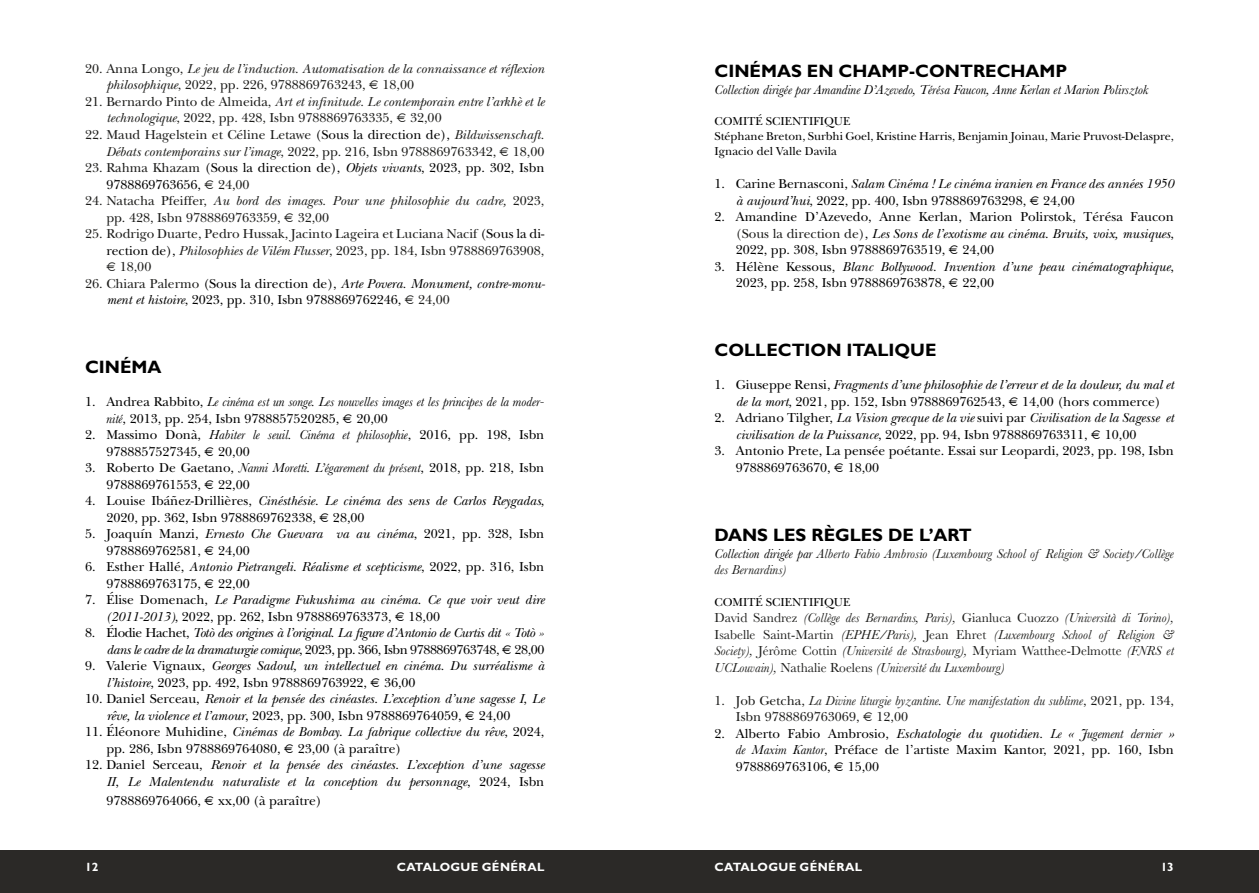
<style>
.page{position:relative;width:1259px;height:893px;background:#fff}
.page>*{position:absolute;margin:0;border:0;box-sizing:border-box;transform-origin:0 0}
.sommario{font:700 18px "Gill Sans Std";color:#000}
.baskerville_testo_co{font:13.5px/16.5px "New Baskerville";color:#000}
.baskerville_testo_co-2{font:italic 13.5px/16.5px "New Baskerville";color:#000}
.baskerville_testo_co-3{font:13.5px/16.5px "New Baskerville";color:#1d1d1b}
.baskerville_testo_co-4{font:italic 13.5px/16.5px "Baskerville";color:#1d1d1b}
.baskerville_testo_co-5{font:italic 13.5px/16.5px "Baskerville";color:#000}
.baskerville_testo_co-6{font:italic 13.5px/16.5px "New Baskerville";letter-spacing:-.03em;color:#000;text-align:right}
.baskerville_testo_co-7{font:italic 13.5px/16.5px "New Baskerville";color:#1d1d1b}
.comitato_scientifico{font:12px/15px "New Baskerville";color:#000}
.t1{font:700 12px "Gill Sans Std";letter-spacing:.025em;color:#fff}
.s1{font-style:normal}
.s2{font-family:"Times";font-style:normal}
.s3{font-style:italic}
.s4{font-family:"Times"}
.s5{color:#000}
.s6{color:#1d1d1b}
.s7{font-family:"Times";color:#1d1d1b}
.s8{font-family:"New Baskerville";font-style:normal}
.s9{font-family:"Baskerville";font-style:italic}
</style>
<div class="page">
<div style="left:629px;top:850px;width:630px;height:43px;background:#2b2927"></div>
<div style="left:0;top:850px;width:629px;height:43px;background:#2b2927"></div>
<p class="baskerville_testo_co-7" style="left:106px;top:60px;width:439px;text-indent:-21px"><span class="s1">20. Anna Longo,</span> Le jeu de l’induction. Automatisation de la connaissance et réflexion philosophique<span class="s1">, 2022, pp. 226, 9788869763243,</span> <span class="s2">€</span> <span class="s1">18,00</span></p>
<p class="baskerville_testo_co-3" style="left:106px;top:93px;width:439px;text-indent:-21px">21. Bernardo Pinto de Almeida, <span class="s3">Art et infinitude. Le contemporain entre l’arkhè et le technologique</span>, 2022, pp. 428, Isbn 9788869763335, <span class="s4">€</span> 32,00</p>
<p class="baskerville_testo_co-3" style="left:85px;top:126px;width:461px;text-align:right">22. Maud Hagelstein et Céline Letawe <span class="s5">(Sous la direction de),</span> <span class="s3">Bildwissenschaft.<br>Débats contemporains sur l’image</span>, 2022, pp. 216, Isbn 9788869763342, <span class="s4">€</span> 18,00</p>
<p class="baskerville_testo_co" style="left:106px;top:159px;width:439px;text-indent:-21px"><span class="s6">23. Rahma Khazam</span> (Sous la direction de), <span class="s3">Objets vivants</span>, 2023, pp. 302, Isbn<br>9788869763656, <span class="s7">€</span> <span class="s6">24,00</span></p>
<p class="baskerville_testo_co-3" style="left:106px;top:192px;width:439px;text-indent:-21px">24. Natacha Pfeiffer, <span class="s3">Au bord des images. Pour une philosophie du cadre,</span> 2023, pp. 428, Isbn 9788869763359, <span class="s4">€</span> 32,00</p>
<p class="baskerville_testo_co-3" style="left:106px;top:225px;width:439px;text-align:justify;text-indent:-21px">25. Rodrigo Duarte, Pedro Hussak, Jacinto Lageira et Luciana Nacif <span class="s5">(Sous la di&shy;rection de),</span> <span class="s3">Philosophies de Vilém Flusser</span>, 2023, pp. 184, Isbn 9788869763908, <span class="s4">€</span> 18,00</p>
<p class="baskerville_testo_co" style="left:106px;top:275px;width:440px;text-indent:-21px"><span class="s6">26. Chiara Palermo</span> (Sous la direction de), <span class="s3">Arte Povera. Monument, contre-monu&shy;ment et histoire</span>, 2023, pp. 310, Isbn 9788869762246, <span class="s7">€</span> <span class="s6">24,00</span></p>
<p class="sommario" style="left:85px;top:356px;width:78px">CINÉMA</p>
<p class="baskerville_testo_co-5" style="left:106px;top:393px;width:439px;text-indent:-21px"><span class="s8">1. Andrea Rabbito,</span> Le cinéma est un songe. Les nouvelles images et les principes de la moder&shy;nité<span class="s8">, 2013, pp. 254, Isbn 9788857520285,</span> <span class="s2">€</span> <span class="s8">20,00</span></p>
<p class="baskerville_testo_co" style="left:106px;top:426px;width:439px;text-indent:-21px">2. Massimo Donà, <span class="s9">Habiter le seuil. Cinéma et philosophie</span>, 2016, pp. 198, Isbn<br>9788857527345, <span class="s4">€</span> 20,00</p>
<p class="baskerville_testo_co" style="left:106px;top:459px;width:439px;text-indent:-21px">3. Roberto De Gaetano, <span class="s9">Nanni Moretti. L’égarement du présent</span>, 2018, pp. 218, Isbn<br>9788869761553, <span class="s4">€</span> 22,00</p>
<p class="baskerville_testo_co" style="left:106px;top:492px;width:439px;text-indent:-21px">4. Louise Ibáñez-Drillières, <span class="s3">Cinésthésie. Le cinéma des sens de Carlos Reygadas</span>,<br>2020, pp. 362, Isbn 9788869762338, <span class="s4">€</span> 28,00</p>
<p class="baskerville_testo_co" style="left:106px;top:525px;width:439px;text-indent:-21px">5. Joaquín Manzi, <span class="s3">Ernesto Che Guevara va au cinéma</span>, 2021, pp. 328, Isbn<br>9788869762581, <span class="s4">€</span> 24,00</p>
<p class="baskerville_testo_co" style="left:106px;top:558px;width:439px;text-indent:-21px">6. Esther Hallé, <span class="s3">Antonio Pietrangeli. Réalisme et scepticisme</span>, 2022, pp. 316, Isbn<br>9788869763175, <span class="s4">€</span> 22,00</p>
<p class="baskerville_testo_co-2" style="left:106px;top:591px;width:439px;text-indent:-21px"><span class="s1">7. Élise Domenach,</span> Le Paradigme Fukushima au cinéma. Ce que voir veut dire (2011-2013)<span class="s1">, 2022, pp. 262, Isbn 9788869763373,</span> <span class="s2">€</span> <span class="s1">18,00</span></p>
<p class="baskerville_testo_co-6" style="left:85px;top:624px;width:461px"><span class="s1">8. Élodie Hachet,</span> Totò des origines à l’original. La figure d’Antonio de Curtis dit « Totò » dans le cadre de la dramaturgie comique<span class="s1">, 2023, pp. 366, Isbn 9788869763748,</span> <span class="s2">€</span> <span class="s1">28,00</span></p>
<p class="baskerville_testo_co-2" style="left:106px;top:657px;width:439px;text-indent:-21px"><span class="s1">9. Valerie Vignaux,</span> Georges Sadoul, un intellectuel en cinéma. Du surréalisme à l’histoire<span class="s1">, 2023, pp. 492, Isbn 9788869763922,</span> <span class="s2">€</span> <span class="s1">36,00</span></p>
<p class="baskerville_testo_co-2" style="left:106px;top:690px;width:439px;text-indent:-21px"><span class="s1">10. Daniel Serceau,</span> Renoir et la pensée des cinéastes. L’exception d’une sagesse I<span class="s1">,</span> Le rêve, la violence et l’amour<span class="s1">, 2023, pp. 300, Isbn 9788869764059,</span> <span class="s2">€</span> <span class="s1">24,00</span></p>
<p class="baskerville_testo_co" style="left:106px;top:723px;width:439px;text-indent:-21px">11. Éléonore Muhidine, <span class="s3">Cinémas de Bombay. La fabrique collective du rêve</span>, 2024, pp. 286, Isbn 9788869764080, <span class="s4">€</span> 23,00 (à paraître)</p>
<p class="baskerville_testo_co-2" style="left:85px;top:756px;width:461px;text-align:right"><span class="s1">12. Daniel Serceau,</span> Renoir et la pensée des cinéastes. L’exception d’une sagesse<br>II<span class="s1">,</span> Le Malentendu naturaliste et la conception du personnage<span class="s1">, 2024, Isbn</span></p>
<p class="baskerville_testo_co" style="left:106px;top:792px;width:217px">9788869764066, <span class="s4">€</span> xx,00 (à paraître)</p>
<p class="sommario" style="left:714px;top:61px;width:354px">CINÉMAS EN CHAMP-CONTRECHAMP</p>
<p class="baskerville_testo_co-5" style="left:714px;top:81px;width:435px">Collection dirigée par Amandine D’Azevedo, Térésa Faucon, Anne Kerlan et Marion Polirsztok</p>
<p class="comitato_scientifico" style="left:714px;top:114px;width:138px">COMITÉ SCIENTIFIQUE</p>
<p class="comitato_scientifico" style="left:714px;top:129px;width:461px">Stéphane Breton, Surbhi Goel, Kristine Harris, Benjamin Joinau, Marie Pruvost-Delaspre,<br>Ignacio del Valle Davila</p>
<p class="baskerville_testo_co-2" style="left:736px;top:176px;width:439px;text-indent:-21px"><span class="s1">1. Carine Bernasconi,</span> Salam Cinéma ! Le cinéma iranien en France des années 1950 à aujourd’hui<span class="s1">, 2022, pp. 400, Isbn 9788869763298,</span> <span class="s2">€</span> <span class="s1">24,00</span></p>
<p class="baskerville_testo_co" style="left:736px;top:209px;width:439px;text-align:justify;text-indent:-21px">2. Amandine D’Azevedo, Anne Kerlan, Marion Polirstok, Térésa Faucon <span class="s6">(Sous la direction de)</span>, <span class="s3">Les Sons de l’exotisme au cinéma. Bruits, voix, musiques</span>, 2022, pp. 308, Isbn 9788869763519, <span class="s4">€</span> 24,00</p>
<p class="baskerville_testo_co" style="left:736px;top:258px;width:439px;text-indent:-21px">3. Hélène Kessous, <span class="s3">Blanc Bollywood. Invention d’une peau cinématographique</span>,<br>2023, pp. 258, Isbn 9788869763878, <span class="s4">€</span> 22,00</p>
<p class="sommario" style="left:714px;top:340px;width:223px">COLLECTION ITALIQUE</p>
<p class="baskerville_testo_co" style="left:736px;top:377px;width:439px;text-indent:-21px">1. Giuseppe Rensi, <span class="s3">Fragments d’une philosophie de l’erreur et de la douleur, du mal et de la mort</span>, 2021, pp. 152, Isbn 9788869762543, <span class="s4">€</span> 14,00 (hors commerce)</p>
<p class="baskerville_testo_co-2" style="left:736px;top:410px;width:439px;text-indent:-21px"><span class="s1">2. Adriano Tilgher,</span> La Vision grecque de la vie <span class="s1">suivi par</span> Civilisation de la Sagesse et civilisation de la Puissance<span class="s1">, 2022, pp. 94, Isbn 9788869763311,</span> <span class="s2">€</span> <span class="s1">10,00</span></p>
<p class="baskerville_testo_co" style="left:736px;top:443px;width:439px;text-indent:-21px">3. Antonio Prete, La pensée poétante. Essai sur Leopardi, 2023, pp. 198, Isbn<br>9788869763670, <span class="s4">€</span> 18,00</p>
<p class="sommario" style="left:714px;top:524px;width:259px">DANS LES RÈGLES DE L’ART</p>
<p class="baskerville_testo_co-4" style="left:714px;top:545px;width:461px"><span class="s5">Collection dirigée par</span> Alberto Fabio Ambrosio (Luxembourg School of Religion &amp; Society/Collège des Bernardins)</p>
<p class="comitato_scientifico" style="left:714px;top:594px;width:138px">COMITÉ SCIENTIFIQUE</p>
<p class="baskerville_testo_co-4" style="left:714px;top:609px;width:461px;text-align:justify"><span class="s1">David Sandrez</span> (Collège des Bernardins, Paris), <span class="s1">Gianluca Cuozzo</span> (Università di Torino), <span class="s1">Isabelle Saint-Martin</span> (EPHE/Paris), <span class="s1">Jean Ehret</span> (Luxembourg School of Religion &amp; Society), <span class="s1">Jérôme Cottin</span> (Université de Strasbourg), <span class="s1">Myriam Watthee-Delmotte</span> (FNRS et UCLouvain), <span class="s1">Nathalie Roelens</span> (Université du Luxembourg)</p>
<p class="baskerville_testo_co-4" style="left:736px;top:692px;width:439px;text-indent:-21px"><span class="s8">1. Job Getcha,</span> La Divine liturgie byzantine. Une manifestation du sublime<span class="s8">, 2021, pp. 134,<br>Isbn 9788869763069,</span> <span class="s2">€</span> <span class="s8">12,00</span></p>
<p class="baskerville_testo_co" style="left:736px;top:725px;width:439px;text-align:justify;text-indent:-21px">2. Alberto Fabio Ambrosio, <span class="s3">Eschatologie du quotidien.</span> <span class="s9">Le « Jugement dernier » de Maxim Kantor</span>, Préface de l’artiste Maxim Kantor, 2021, pp. 160, Isbn 9788869763106, <span class="s4">€</span> 15,00</p>
<p class="t1" style="left:85px;top:860px;width:15px">12</p>
<p class="t1" style="left:397px;top:860px;width:149px">CATALOGUE GÉNÉRAL</p>
<p class="t1" style="left:1160px;top:860px;width:15px">13</p>
<p class="t1" style="left:714px;top:860px;width:149px">CATALOGUE GÉNÉRAL</p>
</div>
